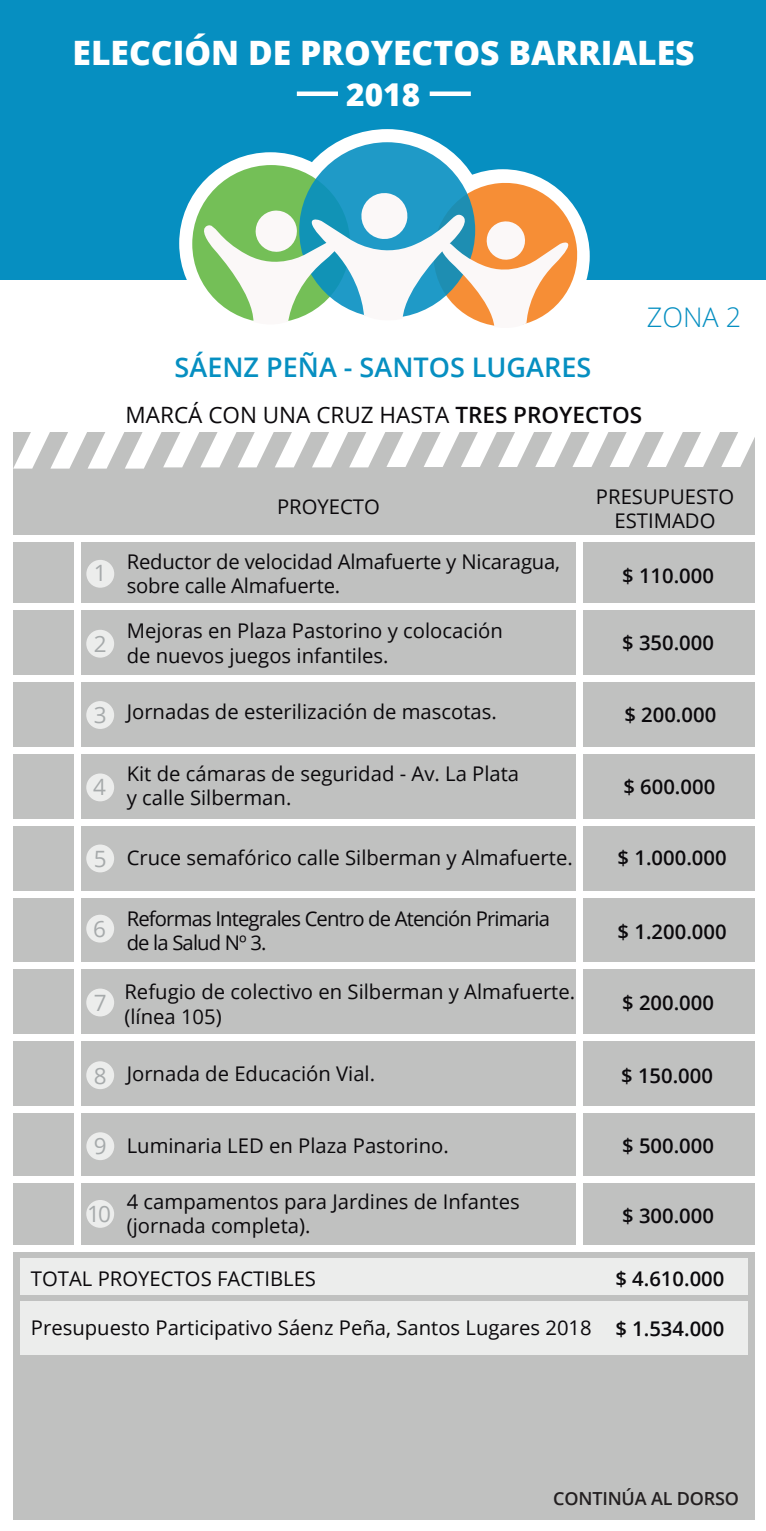
<style>
.page{position:relative;width:766px;height:1531px;background:#fff}
.page>*{position:absolute;margin:0;border:0;box-sizing:border-box;transform-origin:0 0}
.t1{font:800 33.52px "Open Sans";color:#fff}
.t2{font:800 31.5px "Open Sans";color:#fff}
.t3{font:600 27px "Open Sans";color:#068fc1}
.t4{font:300 27px "Open Sans";color:#068fc1}
.t5{font:22.5px "Open Sans";color:#0b090c}
.t6{font:22.5px "Open Sans";color:#a6aaab}
.t7{font:20.25px/24.3px "Open Sans";color:#0b090c}
.t8{font:600 20.25px "Open Sans";color:#0b090c}
.t9{font:20.25px/24.3px "Open Sans";letter-spacing:-.04em;color:#0b090c}
.t10{font:600 18px "Open Sans";letter-spacing:-.01em;color:#231f20}
.s1{font-weight:600}
</style>
<div class="page">
<div style="left:13px;top:432px;width:742px;height:1088px;background:#c0c1c0"></div>
<svg style="left:13px;top:432px;width:742px;height:37px"></svg>
<div style="left:0;top:0;width:765px;height:280px;background:#068fc1"></div>
<div style="left:179px;top:152px;width:182px;height:183px;background:#fff;border-radius:50%"></div>
<div style="left:416px;top:169px;width:173px;height:174px;background:#fff;border-radius:50%"></div>
<div style="left:288px;top:129px;width:198px;height:188px;background:#fff;border-radius:50%"></div>
<div style="left:192px;top:165px;width:158px;height:158px;background:#74bf57;border-radius:50%"></div>
<div style="left:299px;top:142px;width:176px;height:176px;background:#1f9ac7;border-radius:50%"></div>
<svg style="left:199px;top:183px;width:380px;height:143px"></svg>
<div style="left:297px;top:91px;width:41px;height:5px;background:#fff"></div>
<div style="left:429px;top:91px;width:41px;height:5px;background:#fff"></div>
<div style="left:576px;top:538px;width:7px;height:571px;background:#fff"></div>
<div style="left:73px;top:538px;width:7px;height:575px;background:#fff"></div>
<div style="left:3px;top:603px;width:752px;height:7px;background:#fff"></div>
<div style="left:2px;top:534px;width:752px;height:7px;background:#fff"></div>
<div style="left:3px;top:675px;width:752px;height:7px;background:#fff"></div>
<div style="left:3px;top:747px;width:752px;height:7px;background:#fff"></div>
<div style="left:3px;top:819px;width:752px;height:7px;background:#fff"></div>
<div style="left:3px;top:890px;width:752px;height:7px;background:#fff"></div>
<div style="left:3px;top:962px;width:752px;height:7px;background:#fff"></div>
<div style="left:3px;top:1034px;width:752px;height:7px;background:#fff"></div>
<div style="left:3px;top:1106px;width:752px;height:7px;background:#fff"></div>
<div style="left:86px;top:560px;width:28px;height:28px;background:#ecedec;border-radius:50%"></div>
<div style="left:86px;top:630px;width:28px;height:28px;background:#ecedec;border-radius:50%"></div>
<div style="left:86px;top:701px;width:28px;height:28px;background:#ecedec;border-radius:50%"></div>
<div style="left:86px;top:773px;width:28px;height:28px;background:#ecedec;border-radius:50%"></div>
<div style="left:86px;top:844px;width:28px;height:28px;background:#ecedec;border-radius:50%"></div>
<div style="left:86px;top:915px;width:28px;height:27px;background:#ecedec;border-radius:50%"></div>
<div style="left:86px;top:988px;width:28px;height:28px;background:#ecedec;border-radius:50%"></div>
<div style="left:86px;top:1061px;width:28px;height:28px;background:#ecedec;border-radius:50%"></div>
<div style="left:576px;top:1110px;width:7px;height:138px;background:#fff"></div>
<div style="left:73px;top:1110px;width:7px;height:139px;background:#fff"></div>
<div style="left:3px;top:1175px;width:752px;height:7px;background:#fff"></div>
<div style="left:3px;top:1245px;width:752px;height:7px;background:#fff"></div>
<div style="left:86px;top:1132px;width:28px;height:28px;background:#ecedec;border-radius:50%"></div>
<div style="left:86px;top:1200px;width:28px;height:28px;background:#ecedec;border-radius:50%"></div>
<div style="left:21px;top:1258px;width:726px;height:37px;background:#ecedec"></div>
<div style="left:21px;top:1301px;width:726px;height:53px;background:#ecedec"></div>
<h1 class="t1" style="left:73px;top:27px;width:623px">ELECCIÓN DE PROYECTOS BARRIALES</h1>
<h2 class="t2" style="left:346px;top:71px;width:75px">2018</h2>
<h3 class="t3" style="left:174px;top:349px;width:418px">SÁENZ PEÑA - SANTOS LUGARES</h3>
<h3 class="t4" style="left:646px;top:298px;width:96px">ZONA 2</h3>
<p class="t5" style="left:125px;top:399px;width:518px">MARCÁ CON UNA CRUZ HASTA <span class="s1">TRES PROYECTOS</span></p>
<p class="t6" style="left:94px;top:558px;width:14px">1</p>
<p class="t6" style="left:94px;top:628px;width:14px">2</p>
<p class="t6" style="left:94px;top:700px;width:14px">3</p>
<p class="t7" style="left:277px;top:494px;width:104px">PROYECTO</p>
<p class="t7" style="left:595px;top:484px;width:140px;text-align:center">PRESUPUESTO<br>ESTIMADO</p>
<p class="t7" style="left:127px;top:549px;width:435px">Reductor de velocidad Almafuerte y Nicaragua, sobre calle Almafuerte.</p>
<p class="t7" style="left:127px;top:618px;width:377px">Mejoras en Plaza Pastorino y colocación de nuevos juegos infantiles.</p>
<p class="t7" style="left:127px;top:699px;width:371px">Jornadas de esterilización de mascotas.</p>
<p class="t8" style="left:622px;top:561px;width:93px">$ 110.000</p>
<p class="t8" style="left:622px;top:629px;width:93px">$ 350.000</p>
<p class="t8" style="left:624px;top:701px;width:93px">$ 200.000</p>
<p class="t6" style="left:93px;top:771px;width:14px">4</p>
<p class="t6" style="left:94px;top:843px;width:14px">5</p>
<p class="t7" style="left:127px;top:761px;width:394px">Kit de cámaras de seguridad - Av. La Plata y calle Silberman.</p>
<p class="t7" style="left:127px;top:845px;width:447px">Cruce semafórico calle Silberman y Almafuerte.</p>
<p class="t8" style="left:623px;top:773px;width:93px">$ 600.000</p>
<p class="t8" style="left:617px;top:843px;width:110px">$ 1.000.000</p>
<p class="t6" style="left:93px;top:913px;width:14px">6</p>
<p class="t6" style="left:94px;top:987px;width:14px">7</p>
<p class="t6" style="left:94px;top:1060px;width:14px">8</p>
<p class="t9" style="left:127px;top:905px;width:425px">Reformas Integrales Centro de Atención Primaria de la Salud Nº 3.</p>
<p class="t7" style="left:124px;top:979px;width:452px">Refugio de colectivo en Silberman y Almafuerte. (línea 105)</p>
<p class="t7" style="left:127px;top:1061px;width:250px">Jornada de Educación Vial.</p>
<p class="t8" style="left:617px;top:917px;width:110px">$ 1.200.000</p>
<p class="t8" style="left:622px;top:989px;width:93px">$ 200.000</p>
<p class="t8" style="left:621px;top:1061px;width:93px">$ 150.000</p>
<p class="t6" style="left:94px;top:1130px;width:14px">9</p>
<p class="t6" style="left:87px;top:1199px;width:25px">10</p>
<p class="t7" style="left:127px;top:1132px;width:323px">Luminaria LED en Plaza Pastorino.</p>
<p class="t7" style="left:127px;top:1188px;width:394px">4 campamentos para Jardines de Infantes (jornada completa).</p>
<p class="t8" style="left:622px;top:1131px;width:93px">$ 500.000</p>
<p class="t8" style="left:622px;top:1201px;width:93px">$ 300.000</p>
<p class="t7" style="left:31px;top:1265px;width:286px">TOTAL PROYECTOS FACTIBLES</p>
<p class="t7" style="left:31px;top:1315px;width:562px">Presupuesto Participativo Sáenz Peña, Santos Lugares 2018</p>
<p class="t8" style="left:615px;top:1264px;width:110px">$ 4.610.000</p>
<p class="t8" style="left:615px;top:1314px;width:110px">$ 1.534.000</p>
<p class="t10" style="left:553px;top:1486px;width:187px">CONTINÚA AL DORSO</p>
</div>
